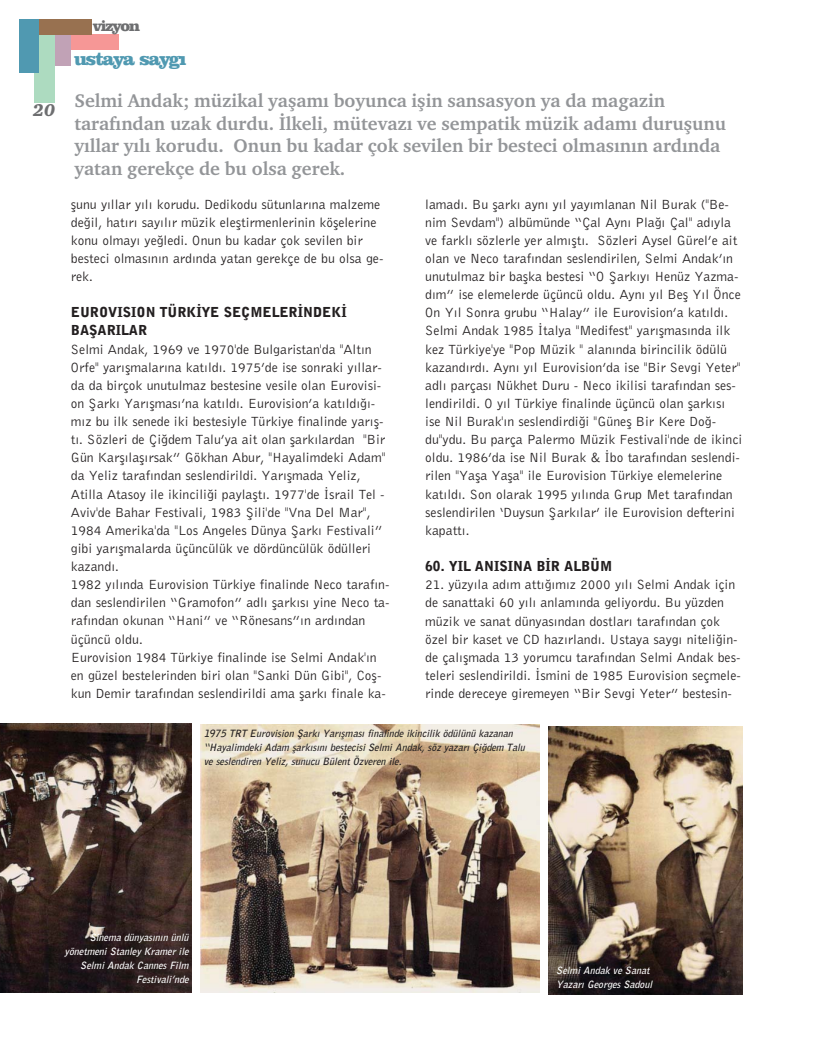
<style>
.page{position:relative;width:815px;height:1063px;background:#fff}
.page>*{position:absolute;margin:0;border:0;box-sizing:border-box;transform-origin:0 0}
.t1{font:700 18.75px/22.5px "Charter TR";color:#939598}
.t2{font:18.75px "Clarendon TR Black BT";letter-spacing:-.065em;color:#5099b1}
.t3{font:17.5px "Charter Blac Ital";color:#6d6e70}
.t4{font:15.62px "Clarendon TR Black BT";letter-spacing:-.065em;color:#6d6e70}
.t5{font:13.75px/18.1px "Bell Gothic BT Roman TR";color:#231f20}
.t6{font:13.75px/18.1px "Bell Gothic BT Black TR";color:#231f20}
.t7{font:10px/13.8px "Bell Gothic BT Bold Elekt Italic Ti";color:#231f20}
.t8{font:10px/13.8px "Bell Gothic BT Bold Elekt Italic Ti";color:#fff;text-align:right}
</style>
<div class="page">
<div style="left:35px;top:34px;width:84px;height:16px;background:#f69796"></div>
<div style="left:20px;top:34px;width:51px;height:31px;background:#c1a2b6"></div>
<div style="left:36px;top:19px;width:56px;height:16px;background:#987150"></div>
<div style="left:34px;top:35px;width:21px;height:68px;background:#addbc0"></div>
<div style="left:19px;top:19px;width:20px;height:53px;background:#5099b1"></div>
<img style="left:0;top:723px;width:192px;height:270px">
<img style="left:549px;top:726px;width:194px;height:269px">
<img style="left:200px;top:725px;width:339px;height:267px">
<p class="t3" style="left:33px;top:100px;width:24px">20</p>
<p class="t4" style="left:93px;top:20px;width:49px">vizyon</p>
<h1 class="t2" style="left:74px;top:53px;width:114px">ustaya sayg›</h1>
<p class="t1" style="left:74px;top:91px;width:653px">Selmi Andak; müzikal yaflam› boyunca iflin sansasyon ya da magazin taraf›ndan uzak durdu. ‹lkeli, mütevaz› ve sempatik müzik adam› duruflunu y›llar y›l› korudu. Onun bu kadar çok sevilen bir besteci olmas›n›n ard›nda yatan gerekçe de bu olsa gerek.</p>
<p class="t5" style="left:71px;top:196px;width:314px">flunu y›llar y›l› korudu. Dedikodu sütunlar›na malzeme de¤il, hat›r› say›l›r müzik elefltirmenlerinin köflelerine konu olmay› ye¤ledi. Onun bu kadar çok sevilen bir besteci olmas›n›n ard›nda yatan gerekçe de bu olsa ge&shy;rek.</p>
<p class="t6" style="left:71px;top:304px;width:277px">EUROVISION TÜRK‹YE SEÇMELER‹NDEK‹<br>BAfiARILAR</p>
<p class="t5" style="left:71px;top:341px;width:320px">Selmi Andak, 1969 ve 1970'de Bulgaristan'da "Alt›n Orfe" yar›flmalar›na kat›ld›. 1975’de ise sonraki y›llar&shy;da da birçok unutulmaz bestesine vesile olan Eurovisi&shy;on fiark› Yar›flmas›’na kat›ld›. Eurovision’a kat›ld›¤›- m›z bu ilk senede iki bestesiyle Türkiye finalinde yar›fl&shy;t›. Sözleri de Çi¤dem Talu’ya ait olan flark›lardan "Bir Gün Karfl›lafl›rsak” Gökhan Abur, "Hayalimdeki Adam" da Yeliz taraf›ndan seslendirildi. Yar›flmada Yeliz, Atilla Atasoy ile ikincili¤i paylaflt›. 1977'de ‹srail Tel - Aviv'de Bahar Festivali, 1983 fiili'de "Vna Del Mar", 1984 Amerika'da "Los Angeles Dünya fiark› Festivali” gibi yar›flmalarda üçüncülük ve dördüncülük ödülleri kazand›.<br>1982 y›l›nda Eurovision Türkiye finalinde Neco taraf›n&shy;dan seslendirilen “Gramofon” adl› flark›s› yine Neco ta&shy;raf›ndan okunan “Hani” ve “Rönesans”›n ard›ndan üçüncü oldu.<br>Eurovision 1984 Türkiye finalinde ise Selmi Andak'›n en güzel bestelerinden biri olan "Sanki Dün Gibi", Cofl&shy;kun Demir taraf›ndan seslendirildi ama flark› finale ka-</p>
<p class="t5" style="left:425px;top:196px;width:319px">lamad›. Bu flark› ayn› y›l yay›mlanan Nil Burak ("Be&shy;nim Sevdam") albümünde “Çal Ayn› Pla¤› Çal" ad›yla ve farkl› sözlerle yer alm›flt›. Sözleri Aysel Gürel’e ait olan ve Neco taraf›ndan seslendirilen, Selmi Andak’›n unutulmaz bir baflka bestesi “O fiark›y› Henüz Yazma&shy;d›m” ise elemelerde üçüncü oldu. Ayn› y›l Befl Y›l Önce On Y›l Sonra grubu “Halay” ile Eurovision’a kat›ld›.<br>Selmi Andak 1985 ‹talya "Medifest" yar›flmas›nda ilk kez Türkiye'ye "Pop Müzik " alan›nda birincilik ödülü kazand›rd›. Ayn› y›l Eurovision’da ise "Bir Sevgi Yeter" adl› parças› Nükhet Duru - Neco ikilisi taraf›ndan ses&shy;lendirildi. O y›l Türkiye finalinde üçüncü olan flark›s› ise Nil Burak'›n seslendirdi¤i "Günefl Bir Kere Do¤- du"ydu. Bu parça Palermo Müzik Festivali'nde de ikinci oldu. 1986’da ise Nil Burak &amp; ‹bo taraf›ndan seslendi&shy;rilen "Yafla Yafla" ile Eurovision Türkiye elemelerine kat›ld›. Son olarak 1995 y›l›nda Grup Met taraf›ndan seslendirilen ‘Duysun fiark›lar’ ile Eurovision defterini kapatt›.</p>
<p class="t6" style="left:425px;top:558px;width:189px">60. YIL ANISINA B‹R ALBÜM</p>
<p class="t5" style="left:425px;top:576px;width:317px">21. yüzy›la ad›m att›¤›m›z 2000 y›l› Selmi Andak için de sanattaki 60 y›l› anlam›nda geliyordu. Bu yüzden müzik ve sanat dünyas›ndan dostlar› taraf›ndan çok özel bir kaset ve CD haz›rland›. Ustaya sayg› niteli¤in&shy;de çal›flmada 13 yorumcu taraf›ndan Selmi Andak bes&shy;teleri seslendirildi. ‹smini de 1985 Eurovision seçmele&shy;rinde dereceye giremeyen “Bir Sevgi Yeter” bestesin-</p>
<p class="t7" style="left:204px;top:727px;width:323px">1975 TRT Eurovision fiark› Yar›flmas› finalinde ikincilik ödülünü kazanan “Hayalimdeki Adam flark›s›n› bestecisi Selmi Andak, söz yazar› Çi¤dem Talu ve seslendiren Yeliz, sunucu Bülent Özveren ile.</p>
<p class="t8" style="left:65px;top:932px;width:125px">Sinema dünyas›n›n ünlü yönetmeni Stanley Kramer ile<br>Selmi Andak Cannes Film<br>Festivali’nde</p>
<p class="t8" style="left:556px;top:964px;width:97px;text-align:left">Selmi Andak ve Sanat<br>Yazar› Georges Sadoul</p>
</div>
